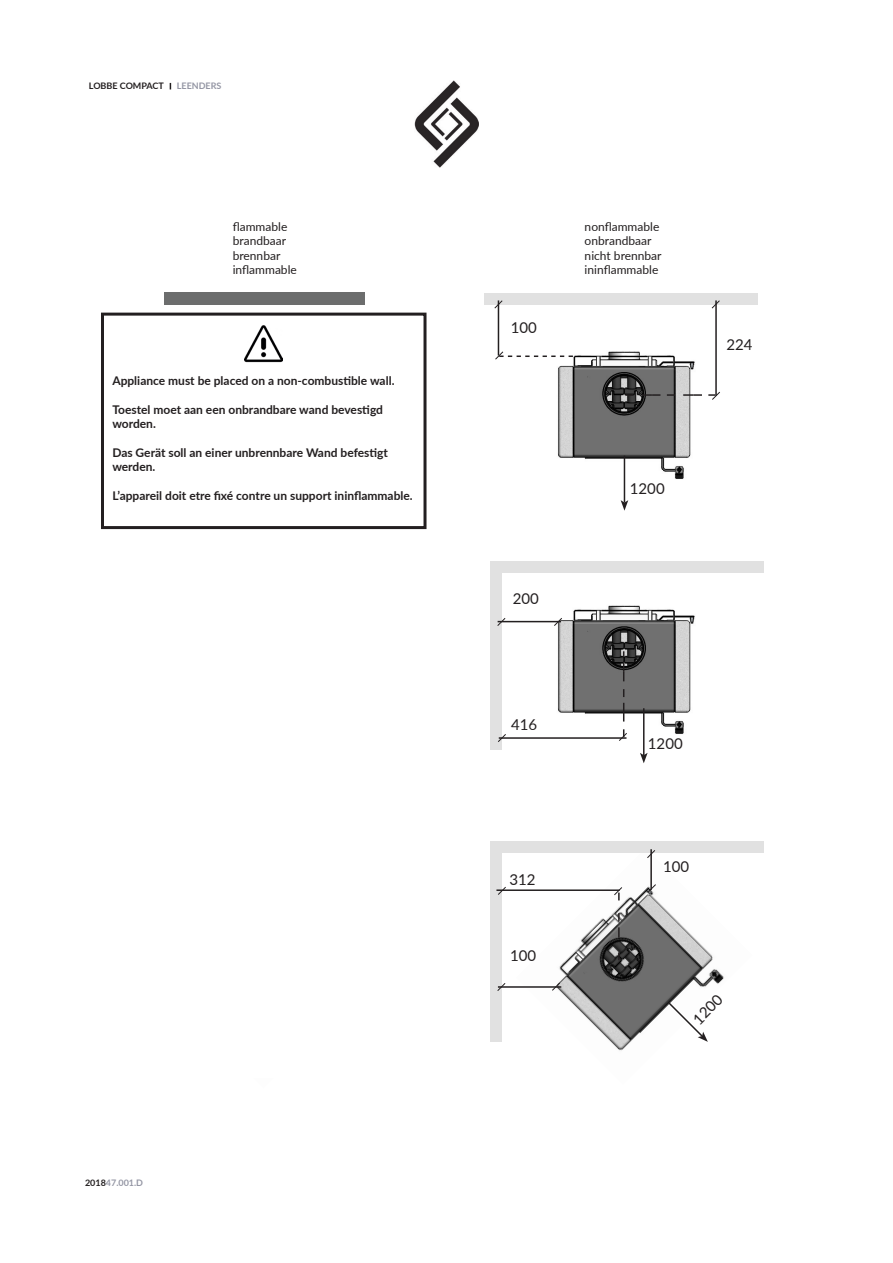
<style>
.page{position:relative;width:893px;height:1263px;background:#fff}
.page>*{position:absolute;margin:0;border:0;box-sizing:border-box;transform-origin:0 0}
.t1{font:15px "Lato";color:#231f20}
.t2{font:700 12px/14.4px "Lato";color:#231f20}
.t3{font:12px "Lato";color:#231f20}
.t4{font:700 9px "Lato";color:#9496a4}
.t5{font:700 9px "Lato";color:#231f20}
.s1{color:#231f20}
</style>
<div class="page">
<img style="left:414px;top:81px;width:64px;height:86px">
<img style="left:516px;top:852px;width:237px;height:199px">
<div style="left:484px;top:293px;width:273px;height:11px;background:#e1e1e1"></div>
<div style="left:490px;top:561px;width:273px;height:12px;background:#e1e1e1"></div>
<div style="left:490px;top:561px;width:11px;height:188px;background:#e1e1e1"></div>
<div style="left:490px;top:841px;width:273px;height:11px;background:#e1e1e1"></div>
<div style="left:490px;top:841px;width:11px;height:201px;background:#e1e1e1"></div>
<img style="left:558px;top:351px;width:137px;height:132px">
<img style="left:536px;top:605px;width:159px;height:133px">
<hr style="left:715px;top:300px;width:2px;height:96px;background:#231f20">
<hr style="left:498px;top:300px;width:1px;height:55px;background:#231f20">
<hr style="left:498px;top:621px;width:63px;height:1px;background:#231f20">
<hr style="left:650px;top:849px;width:2px;height:41px;background:#231f20">
<hr style="left:498px;top:986px;width:63px;height:2px;background:#231f20">
<svg style="left:495px;top:351px;width:78px;height:9px"></svg>
<svg style="left:494px;top:300px;width:9px;height:9px"></svg>
<svg style="left:711px;top:300px;width:9px;height:9px"></svg>
<svg style="left:625px;top:391px;width:95px;height:10px"></svg>
<svg style="left:497px;top:617px;width:9px;height:10px"></svg>
<svg style="left:553px;top:617px;width:10px;height:10px"></svg>
<svg style="left:497px;top:982px;width:9px;height:10px"></svg>
<svg style="left:551px;top:982px;width:10px;height:9px"></svg>
<svg style="left:646px;top:849px;width:10px;height:10px"></svg>
<svg style="left:647px;top:883px;width:10px;height:10px"></svg>
<hr style="left:624px;top:456px;width:1px;height:46px;background:#231f20">
<svg style="left:621px;top:500px;width:7px;height:11px"></svg>
<hr style="left:643px;top:708px;width:1px;height:47px;background:#231f20">
<svg style="left:640px;top:753px;width:8px;height:10px"></svg>
<svg style="left:667px;top:1001px;width:41px;height:41px"></svg>
<hr style="left:496px;top:889px;width:124px;height:2px;background:#231f20">
<svg style="left:497px;top:886px;width:10px;height:10px"></svg>
<svg style="left:613px;top:886px;width:10px;height:74px"></svg>
<hr style="left:499px;top:737px;width:127px;height:2px;background:#231f20">
<svg style="left:498px;top:733px;width:9px;height:10px"></svg>
<svg style="left:618px;top:651px;width:10px;height:90px"></svg>
<div style="left:101px;top:313px;width:325px;height:216px;border:3px solid #231f20"></div>
<img style="left:244px;top:325px;width:39px;height:38px">
<div style="left:164px;top:292px;width:201px;height:12px;background:#6c6d6d"></div>
<p class="t5" style="left:89px;top:79px;width:77px">LOBBE COMPACT</p>
<p class="t4" style="left:177px;top:79px;width:46px">LEENDERS</p>
<p class="t3" style="left:233px;top:218px;width:56px">flammable</p>
<p class="t3" style="left:233px;top:232px;width:55px">brandbaar</p>
<p class="t3" style="left:233px;top:247px;width:49px">brennbar</p>
<p class="t3" style="left:233px;top:261px;width:66px">inflammable</p>
<p class="t1" style="left:511px;top:317px;width:28px">100</p>
<p class="t3" style="left:585px;top:218px;width:76px">nonflammable</p>
<p class="t3" style="left:585px;top:232px;width:68px">onbrandbaar</p>
<p class="t3" style="left:585px;top:247px;width:78px">nicht brennbar</p>
<p class="t3" style="left:585px;top:261px;width:75px">ininflammable</p>
<p class="t2" style="left:112px;top:373px;width:284px">Appliance must be placed on a non-combustible wall.</p>
<p class="t2" style="left:112px;top:401px;width:272px">Toestel moet aan een onbrandbare wand bevestigd worden.</p>
<p class="t2" style="left:112px;top:445px;width:277px">Das Gerät soll an einer unbrennbare Wand befestigt werden.</p>
<p class="t2" style="left:112px;top:488px;width:302px">L’appareil doit etre fixé contre un support ininflammable.</p>
<p class="t1" style="left:276px;top:478px;width:36px">1200</p>
<p class="t1" style="left:630px;top:478px;width:36px">1200</p>
<p class="t1" style="left:513px;top:588px;width:28px">200</p>
<p class="t1" style="left:726px;top:334px;width:28px">224</p>
<p class="t1" style="left:511px;top:714px;width:28px">416</p>
<p class="t1" style="left:509px;top:869px;width:28px">312</p>
<p class="t1" style="left:510px;top:945px;width:28px">100</p>
<p class="t1" style="left:648px;top:733px;width:36px">1200</p>
<p class="t1" style="left:663px;top:856px;width:28px">100</p>
<p class="t4" style="left:85px;top:1176px;width:60px"><span class="s1">2018</span>47.001.D</p>
<p class="t1" style="left:688px;top:1014px;width:36px;rotate:-45deg">1200</p>
</div>
